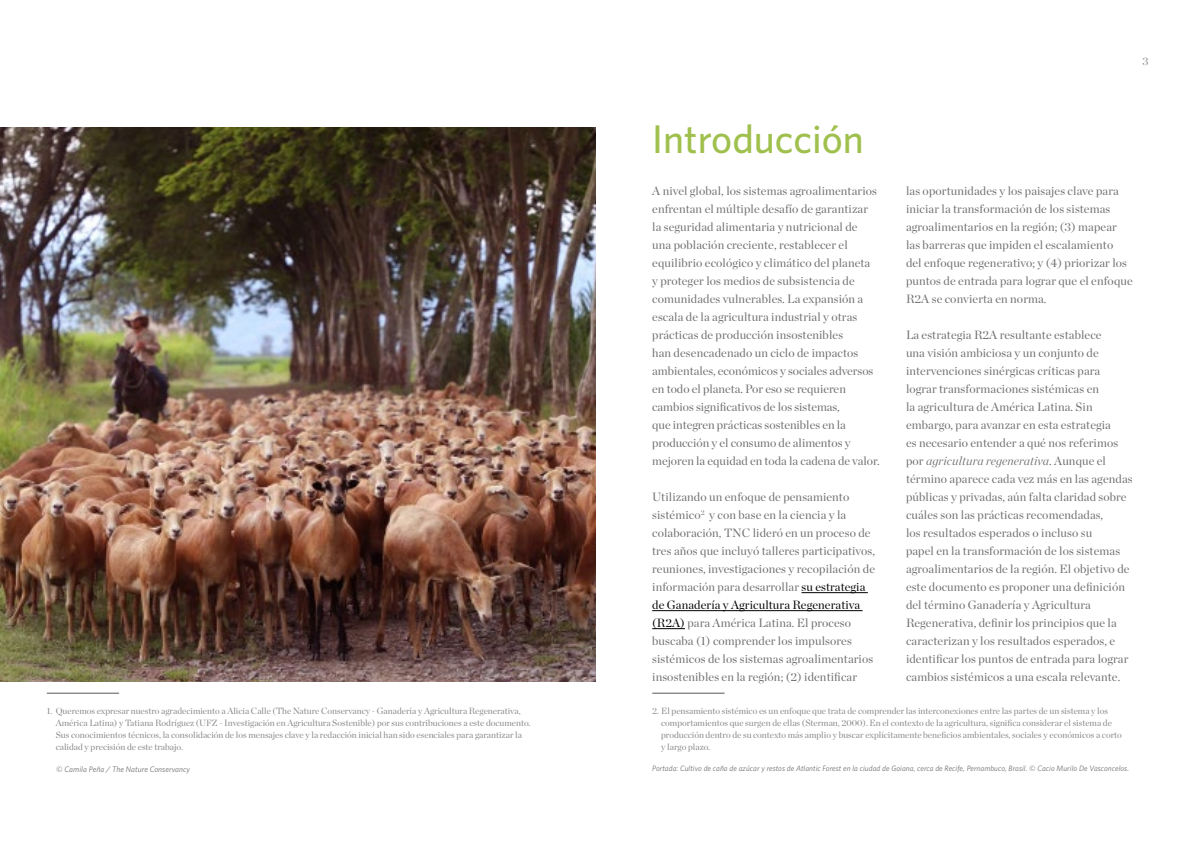
<style>
.page{position:relative;width:1191px;height:842px;background:#fff}
.page>*{position:absolute;margin:0;border:0;box-sizing:border-box;transform-origin:0 0}
.t1{font:500 40px "Whitney";color:#9fc04d}
.t2{font:12px/18px "Chronicle Display";letter-spacing:.01em;color:#706f6f}
.t3{font:11px "Chronicle Display";color:#878787}
.t4{font:9px/12px "Chronicle Display";color:#878787}
.t5{font:italic 8px "Whitney";letter-spacing:.01em;color:#706f6f}
.t6{font:italic 7.8px "Whitney";letter-spacing:.01em;color:#706f6f}
.s1{color:#000}
.s2{font-weight:300;font-style:italic}
</style>
<div class="page">
<hr style="left:652px;top:693px;width:72px;height:1px;background:#575756">
<hr style="left:47px;top:693px;width:72px;height:1px;background:#575756">
<hr style="left:801px;top:592px;width:67px;height:1px;background:#000">
<hr style="left:652px;top:610px;width:210px;height:1px;background:#000">
<hr style="left:652px;top:628px;width:33px;height:1px;background:#000">
<img style="left:0;top:128px;width:595px;height:553px">
<p class="t3" style="left:1142px;top:52px;width:8px">3</p>
<p class="t4" style="left:56px;top:704px;width:476px;text-indent:-9px">1. Queremos expresar nuestro agradecimiento a Alicia Calle (The Nature Conservancy - Ganadería y Agricultura Regenerativa, América Latina) y Tatiana Rodríguez (UFZ - Investigación en Agricultura Sostenible) por sus contribuciones a este documento.<br>Sus conocimientos técnicos, la consolidación de los mensajes clave y la redacción inicial han sido esenciales para garantizar la calidad y precisión de este trabajo.</p>
<h1 class="t1" style="left:652px;top:115px;width:213px">Introducción</h1>
<p class="t2" style="left:652px;top:181px;width:229px">A nivel global, los sistemas agroalimentarios enfrentan el múltiple desafío de garantizar la seguridad alimentaria y nutricional de<br>una población creciente, restablecer el equilibrio ecológico y climático del planeta<br>y proteger los medios de subsistencia de comunidades vulnerables. La expansión a escala de la agricultura industrial y otras prácticas de producción insostenibles<br>han desencadenado un ciclo de impactos ambientales, económicos y sociales adversos en todo el planeta. Por eso se requieren cambios significativos de los sistemas,<br>que integren prácticas sostenibles en la producción y el consumo de alimentos y mejoren la equidad en toda la cadena de valor.</p>
<p class="t2" style="left:652px;top:487px;width:224px">Utilizando un enfoque de pensamiento sistémico<sup>2</sup> y con base en la ciencia y la colaboración, TNC lideró en un proceso de tres años que incluyó talleres participativos, reuniones, investigaciones y recopilación de información para desarrollar <span class="s1">su estrategia de Ganadería y Agricultura Regenerativa (R2A)</span> para América Latina. El proceso buscaba (1) comprender los impulsores sistémicos de los sistemas agroalimentarios insostenibles en la región; (2) identificar</p>
<p class="t2" style="left:906px;top:181px;width:228px">las oportunidades y los paisajes clave para iniciar la transformación de los sistemas agroalimentarios en la región; (3) mapear las barreras que impiden el escalamiento<br>del enfoque regenerativo; y (4) priorizar los puntos de entrada para lograr que el enfoque R2A se convierta en norma.</p>
<p class="t2" style="left:906px;top:325px;width:228px">La estrategia R2A resultante establece<br>una visión ambiciosa y un conjunto de intervenciones sinérgicas críticas para lograr transformaciones sistémicas en<br>la agricultura de América Latina. Sin embargo, para avanzar en esta estrategia<br>es necesario entender a qué nos referimos por <span class="s2">agricultura regenerativa</span>. Aunque el término aparece cada vez más en las agendas públicas y privadas, aún falta claridad sobre cuáles son las prácticas recomendadas,<br>los resultados esperados o incluso su<br>papel en la transformación de los sistemas agroalimentarios de la región. El objetivo de este documento es proponer una definición del término Ganadería y Agricultura Regenerativa, definir los principios que la caracterizan y los resultados esperados, e identificar los puntos de entrada para lograr cambios sistémicos a una escala relevante.</p>
<p class="t4" style="left:661px;top:704px;width:462px;text-indent:-9px">2. El pensamiento sistémico es un enfoque que trata de comprender las interconexiones entre las partes de un sistema y los comportamientos que surgen de ellas (Sterman, 2000). En el contexto de la agricultura, significa considerar el sistema de producción dentro de su contexto más amplio y buscar explícitamente beneficios ambientales, sociales y económicos a corto y largo plazo.</p>
<p class="t5" style="left:56px;top:764px;width:135px">© Camila Peña / The Nature Conservancy</p>
<p class="t6" style="left:652px;top:764px;width:478px">Portada: Cultivo de caña de azúcar y restos de Atlantic Forest en la ciudad de Goiana, cerca de Recife, Pernambuco, Brasil. © Cacio Murilo De Vasconcelos.</p>
</div>
